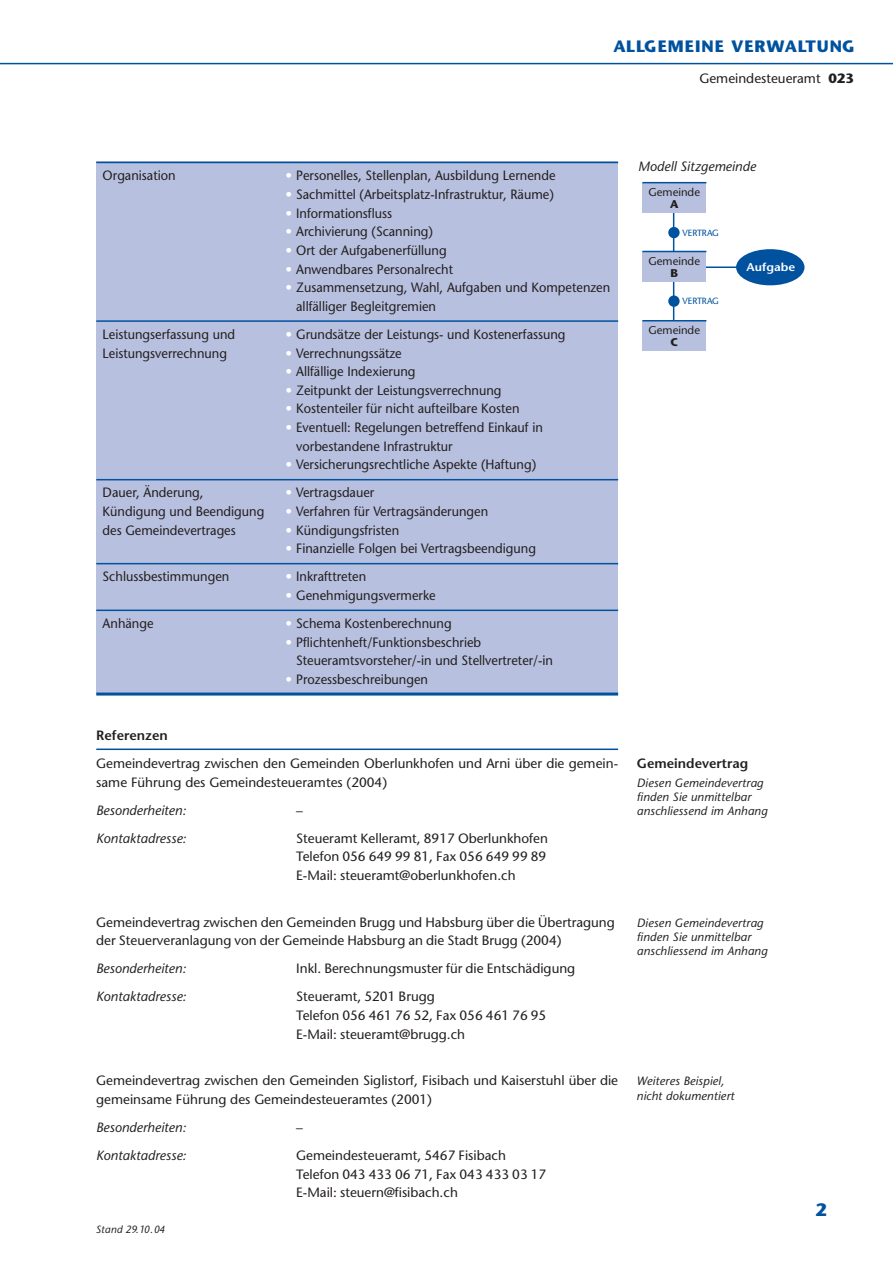
<style>
.page{position:relative;width:893px;height:1263px;background:#fff}
.page>*{position:absolute;margin:0;border:0;box-sizing:border-box;transform-origin:0 0}
.t1{font:700 18px "Stone Sans";color:#00529f}
.t2{font:700 16.5px "Stone Sans";letter-spacing:.065em;color:#00529f}
.t3{font:13.5px/18.6px "Stone Sans";color:#231f1f;scale:.95 1}
.t4{font:13.5px/18.6px "Stone Sans";color:#231f1f}
.t5{font:italic 13.5px "Stone Sans";color:#231f1f}
.t6{font:600 13.5px "Stone Sans";color:#231f1f}
.t7{font:italic 12px/14.1px "Stone Sans";letter-spacing:.01em;color:#231f1f}
.t8{font:600 11.4px "Stone Sans";color:#fff;scale:1.08 1}
.t9{font:11.25px "Stone Sans";color:#231f1f}
.t10{font:700 11.25px "Stone Sans";color:#231f1f}
.t11{font:italic 10.5px "Stone Sans";letter-spacing:.01em;color:#231f1f}
.t12{font:9px "Stone Sans";letter-spacing:-.02em;color:#00529f}
.s1{font-weight:700}
.s2{color:#fff}
</style>
<div class="page">
<hr style="left:0;top:63px;width:892px;height:1px;background:#00529f">
<div style="left:96px;top:162px;width:522px;height:532px;background:#b7c0df"></div>
<hr style="left:96px;top:162px;width:522px;height:1px;background:#00529f">
<hr style="left:96px;top:320px;width:522px;height:2px;background:#00529f">
<hr style="left:96px;top:479px;width:522px;height:1px;background:#00529f">
<hr style="left:96px;top:563px;width:522px;height:1px;background:#00529f">
<hr style="left:96px;top:610px;width:522px;height:1px;background:#00529f">
<hr style="left:96px;top:693px;width:522px;height:3px;background:#00529f">
<hr style="left:96px;top:749px;width:522px;height:1px;background:#00529f">
<hr style="left:678px;top:266px;width:84px;height:2px;background:#00529f">
<hr style="left:673px;top:212px;width:1px;height:113px;background:#00529f">
<div style="left:642px;top:251px;width:64px;height:31px;background:#b7c0df"></div>
<hr style="left:642px;top:251px;width:64px;height:1px;background:#00529f">
<div style="left:642px;top:182px;width:64px;height:31px;background:#b7c0df"></div>
<hr style="left:642px;top:182px;width:64px;height:1px;background:#00529f">
<div style="left:642px;top:321px;width:64px;height:30px;background:#b7c0df"></div>
<hr style="left:642px;top:320px;width:64px;height:2px;background:#00529f">
<div style="left:736px;top:249px;width:68px;height:36px;background:#00529f;border-radius:50%"></div>
<div style="left:668px;top:227px;width:11px;height:11px;background:#00529f;border-radius:50%"></div>
<div style="left:668px;top:295px;width:11px;height:12px;background:#00529f;border-radius:50%"></div>
<p class="t2" style="left:613px;top:40px;width:242px">ALLGEMEINE VERWALTUNG</p>
<p class="t4" style="left:699px;top:70px;width:156px">Gemeindesteueramt <span class="s1">023</span></p>
<p class="t3" style="left:103px;top:168px;width:78px">Organisation</p>
<p class="t3" style="left:285px;top:168px;width:286px"><span class="s2">•</span> Personelles, Stellenplan, Ausbildung Lernende</p>
<p class="t3" style="left:285px;top:186px;width:284px"><span class="s2">•</span> Sachmittel (Arbeitsplatz-Infrastruktur, Räume)</p>
<p class="t3" style="left:285px;top:205px;width:114px"><span class="s2">•</span> Informationsfluss</p>
<p class="t3" style="left:285px;top:224px;width:157px"><span class="s2">•</span> Archivierung (Scanning)</p>
<p class="t3" style="left:285px;top:242px;width:171px"><span class="s2">•</span> Ort der Aufgabenerfüllung</p>
<p class="t3" style="left:285px;top:261px;width:178px"><span class="s2">•</span> Anwendbares Personalrecht</p>
<p class="t3" style="left:296px;top:280px;width:332px;text-indent:-11px"><span class="s2">•</span> Zusammensetzung, Wahl, Aufgaben und Kompetenzen allfälliger Begleitgremien</p>
<p class="t3" style="left:103px;top:326px;width:141px">Leistungserfassung und</p>
<p class="t3" style="left:285px;top:326px;width:296px"><span class="s2">•</span> Grundsätze der Leistungs- und Kostenerfassung</p>
<p class="t3" style="left:103px;top:345px;width:132px">Leistungsverrechnung</p>
<p class="t3" style="left:285px;top:345px;width:124px"><span class="s2">•</span> Verrechnungssätze</p>
<p class="t3" style="left:285px;top:364px;width:138px"><span class="s2">•</span> Allfällige Indexierung</p>
<p class="t3" style="left:285px;top:382px;width:229px"><span class="s2">•</span> Zeitpunkt der Leistungsverrechnung</p>
<p class="t3" style="left:285px;top:401px;width:248px"><span class="s2">•</span> Kostenteiler für nicht aufteilbare Kosten</p>
<p class="t3" style="left:296px;top:420px;width:261px;text-indent:-11px"><span class="s2">•</span> Eventuell: Regelungen betreffend Einkauf in vorbestandene Infrastruktur</p>
<p class="t3" style="left:285px;top:457px;width:265px"><span class="s2">•</span> Versicherungsrechtliche Aspekte (Haftung)</p>
<p class="t3" style="left:103px;top:485px;width:108px">Dauer, Änderung,</p>
<p class="t3" style="left:285px;top:485px;width:95px"><span class="s2">•</span> Vertragsdauer</p>
<p class="t3" style="left:103px;top:504px;width:172px">Kündigung und Beendigung</p>
<p class="t3" style="left:285px;top:504px;width:215px"><span class="s2">•</span> Verfahren für Vertragsänderungen</p>
<p class="t3" style="left:103px;top:522px;width:142px">des Gemeindevertrages</p>
<p class="t3" style="left:285px;top:522px;width:121px"><span class="s2">•</span> Kündigungsfristen</p>
<p class="t3" style="left:285px;top:541px;width:265px"><span class="s2">•</span> Finanzielle Folgen bei Vertragsbeendigung</p>
<p class="t3" style="left:103px;top:569px;width:135px">Schlussbestimmungen</p>
<p class="t3" style="left:285px;top:569px;width:86px"><span class="s2">•</span> Inkrafttreten</p>
<p class="t3" style="left:285px;top:588px;width:159px"><span class="s2">•</span> Genehmigungsvermerke</p>
<p class="t3" style="left:103px;top:616px;width:55px">Anhänge</p>
<p class="t3" style="left:285px;top:616px;width:176px"><span class="s2">•</span> Schema Kostenberechnung</p>
<p class="t3" style="left:296px;top:634px;width:272px;text-indent:-11px"><span class="s2">•</span> Pflichtenheft/Funktionsbeschrieb<br>Steueramtsvorsteher/-in und Stellvertreter/-in</p>
<p class="t3" style="left:285px;top:671px;width:151px"><span class="s2">•</span> Prozessbeschreibungen</p>
<p class="t6" style="left:96px;top:730px;width:73px">Referenzen</p>
<p class="t4" style="left:96px;top:755px;width:523px">Gemeindevertrag zwischen den Gemeinden Oberlunkhofen und Arni über die gemein&shy;same Führung des Gemeindesteueramtes (2004)</p>
<p class="t5" style="left:96px;top:805px;width:91px">Besonderheiten:</p>
<p class="t4" style="left:296px;top:802px;width:8px">–</p>
<p class="t5" style="left:96px;top:833px;width:92px">Kontaktadresse:</p>
<p class="t4" style="left:296px;top:830px;width:253px;text-align:justify">Steueramt Kelleramt, 8917 Oberlunkhofen Telefon 056 649 99 81, Fax 056 649 99 89<br>E-Mail: steueramt@oberlunkhofen.ch</p>
<p class="t4" style="left:96px;top:914px;width:520px">Gemeindevertrag zwischen den Gemeinden Brugg und Habsburg über die Übertragung der Steuerveranlagung von der Gemeinde Habsburg an die Stadt Brugg (2004)</p>
<p class="t5" style="left:96px;top:963px;width:91px">Besonderheiten:</p>
<p class="t4" style="left:296px;top:961px;width:280px">Inkl. Berechnungsmuster für die Entschädigung</p>
<p class="t5" style="left:96px;top:991px;width:92px">Kontaktadresse:</p>
<p class="t4" style="left:296px;top:989px;width:252px">Steueramt, 5201 Brugg<br>Telefon 056 461 76 52, Fax 056 461 76 95<br>E-Mail: steueramt@brugg.ch</p>
<p class="t4" style="left:96px;top:1073px;width:523px">Gemeindevertrag zwischen den Gemeinden Siglistorf, Fisibach und Kaiserstuhl über die gemeinsame Führung des Gemeindesteueramtes (2001)</p>
<p class="t5" style="left:96px;top:1122px;width:91px">Besonderheiten:</p>
<p class="t4" style="left:296px;top:1119px;width:8px">–</p>
<p class="t5" style="left:96px;top:1150px;width:92px">Kontaktadresse:</p>
<p class="t4" style="left:296px;top:1147px;width:252px">Gemeindesteueramt, 5467 Fisibach<br>Telefon 043 433 06 71, Fax 043 433 03 17<br>E-Mail: steuern@fisibach.ch</p>
<p class="t11" style="left:96px;top:1226px;width:71px">Stand 29.10.04</p>
<p class="t5" style="left:638px;top:162px;width:119px">Modell Sitzgemeinde</p>
<p class="t9" style="left:648px;top:188px;width:53px">Gemeinde</p>
<p class="t10" style="left:670px;top:200px;width:10px">A</p>
<p class="t12" style="left:682px;top:229px;width:38px">VERTRAG</p>
<p class="t9" style="left:648px;top:257px;width:53px">Gemeinde</p>
<p class="t10" style="left:670px;top:269px;width:9px">B</p>
<p class="t12" style="left:682px;top:298px;width:38px">VERTRAG</p>
<p class="t9" style="left:648px;top:326px;width:53px">Gemeinde</p>
<p class="t10" style="left:670px;top:338px;width:9px">C</p>
<p class="t8" style="left:746px;top:262px;width:46px">Aufgabe</p>
<p class="t6" style="left:636px;top:758px;width:113px">Gemeindevertrag</p>
<p class="t7" style="left:636px;top:777px;width:132px">Diesen Gemeindevertrag finden Sie unmittelbar anschliessend im Anhang</p>
<p class="t7" style="left:636px;top:917px;width:132px">Diesen Gemeindevertrag finden Sie unmittelbar anschliessend im Anhang</p>
<p class="t7" style="left:636px;top:1076px;width:99px">Weiteres Beispiel, nicht dokumentiert</p>
<h1 class="t1" style="left:815px;top:1203px;width:13px">2</h1>
</div>
